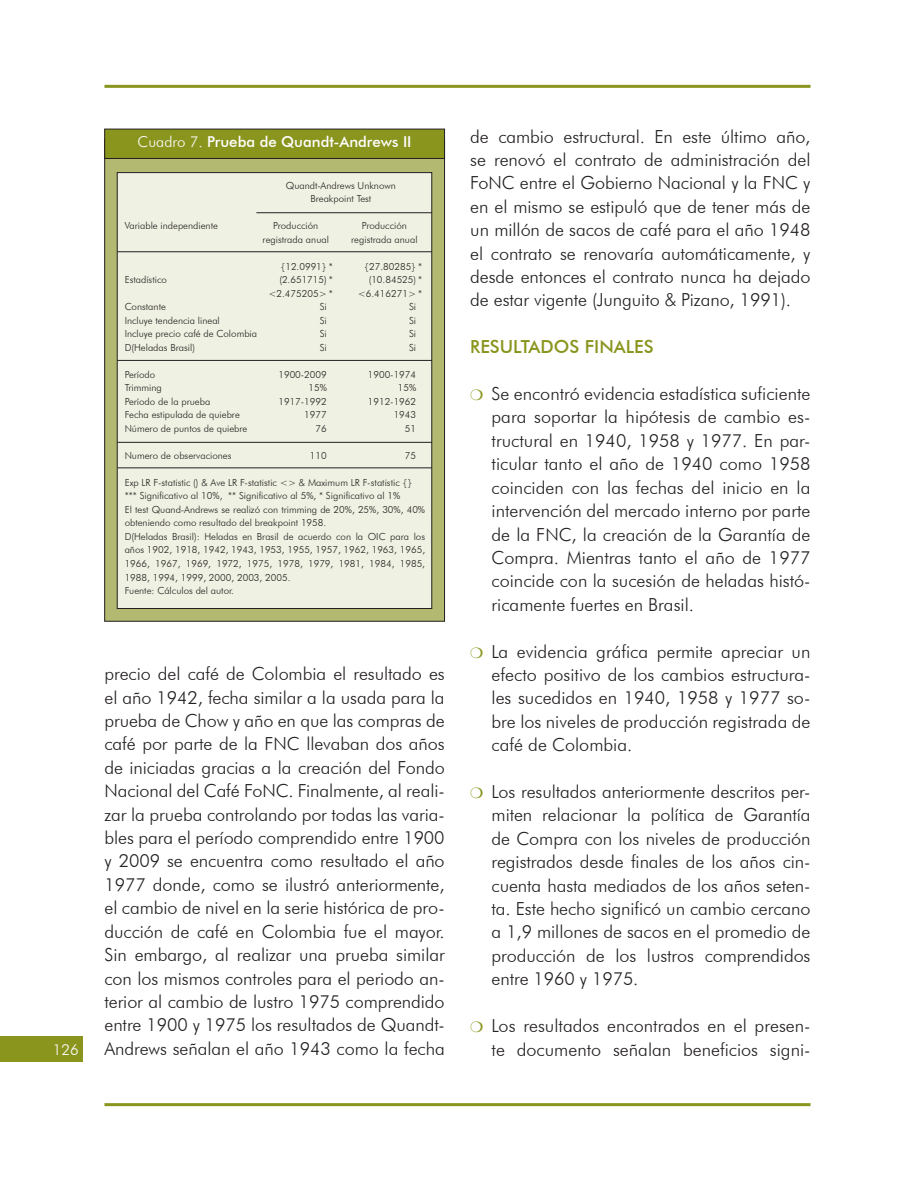
<style>
.page{position:relative;width:915px;height:1191px;background:#fff}
.page>*{position:absolute;margin:0;border:0;box-sizing:border-box;transform-origin:0 0}
.t1{font:300 18px/23.4px "Futura BT";color:#231f20;text-align:justify}
.t2{font:500 18px "Futura BT";color:#8a951e}
.t3{font:500 15px "Futura BT";color:#fff}
.t4{font:300 15px "Futura BT";color:#fff}
.t5{font:300 9.75px/13.5px "Futura BT";color:#231f20;text-align:center}
.s1{font-weight:300}
</style>
<div class="page">
<div style="left:0;top:1036px;width:83px;height:26px;background:#8a951e"></div>
<hr style="left:104px;top:1103px;width:706px;height:3px;background:#8a951e">
<hr style="left:104px;top:85px;width:706px;height:3px;background:#8a951e">
<div style="left:104px;top:139px;width:340px;height:482px;background:#b3b970;border:1px solid #231f20"></div>
<div style="left:117px;top:172px;width:315px;height:436px;background:#eff1e2;border:1px solid #231f20"></div>
<div style="left:104px;top:129px;width:340px;height:30px;background:#8a951e;border:1px solid #231f20"></div>
<hr style="left:117px;top:251px;width:315px;height:1px;background:#231f20">
<hr style="left:256px;top:212px;width:176px;height:1px;background:#231f20">
<hr style="left:117px;top:360px;width:315px;height:1px;background:#231f20">
<hr style="left:117px;top:442px;width:315px;height:1px;background:#231f20">
<hr style="left:118px;top:467px;width:314px;height:1px;background:#231f20">
<p class="t4" style="left:53px;top:1040px;width:27px">126</p>
<p class="t3" style="left:137px;top:133px;width:275px"><span class="s1">Cuadro 7.</span> Prueba de Quandt-Andrews II</p>
<p class="t5" style="left:286px;top:178px;width:111px">Quandt-Andrews Unknown<br>Breakpoint Test</p>
<p class="t5" style="left:125px;top:219px;width:95px">Variable independiente</p>
<p class="t5" style="left:273px;top:219px;width:47px">Producción</p>
<p class="t5" style="left:362px;top:219px;width:47px">Producción</p>
<p class="t5" style="left:262px;top:232px;width:68px">registrada anual</p>
<p class="t5" style="left:351px;top:232px;width:68px">registrada anual</p>
<p class="t5" style="left:280px;top:259px;width:54px">{12.0991} *</p>
<p class="t5" style="left:364px;top:259px;width:60px">{27.80285} *</p>
<p class="t5" style="left:125px;top:273px;width:44px">Estadístico</p>
<p class="t5" style="left:279px;top:273px;width:55px">(2.651715) *</p>
<p class="t5" style="left:368px;top:273px;width:55px">(10.84525) *</p>
<p class="t5" style="left:268px;top:286px;width:66px">&lt;2.475205&gt; *</p>
<p class="t5" style="left:357px;top:286px;width:66px">&lt;6.416271&gt; *</p>
<p class="t5" style="left:125px;top:300px;width:43px">Constante</p>
<p class="t5" style="left:319px;top:300px;width:9px">Si</p>
<p class="t5" style="left:409px;top:300px;width:9px">Si</p>
<p class="t5" style="left:125px;top:313px;width:97px">Incluye tendencia lineal</p>
<p class="t5" style="left:319px;top:313px;width:9px">Si</p>
<p class="t5" style="left:409px;top:313px;width:9px">Si</p>
<p class="t5" style="left:125px;top:327px;width:134px">Incluye precio café de Colombia</p>
<p class="t5" style="left:319px;top:327px;width:9px">Si</p>
<p class="t5" style="left:409px;top:327px;width:9px">Si</p>
<p class="t5" style="left:125px;top:340px;width:72px">D(Heladas Brasil)</p>
<p class="t5" style="left:319px;top:340px;width:9px">Si</p>
<p class="t5" style="left:409px;top:340px;width:9px">Si</p>
<p class="t5" style="left:125px;top:367px;width:32px">Período</p>
<p class="t5" style="left:278px;top:367px;width:50px">1900-2009</p>
<p class="t5" style="left:367px;top:367px;width:50px">1900-1974</p>
<p class="t5" style="left:125px;top:381px;width:39px">Trimming</p>
<p class="t5" style="left:308px;top:381px;width:20px">15%</p>
<p class="t5" style="left:397px;top:381px;width:20px">15%</p>
<p class="t5" style="left:125px;top:394px;width:87px">Período de la prueba</p>
<p class="t5" style="left:278px;top:394px;width:50px">1917-1992</p>
<p class="t5" style="left:367px;top:394px;width:50px">1912-1962</p>
<p class="t5" style="left:125px;top:408px;width:117px">Fecha estipulada de quiebre</p>
<p class="t5" style="left:304px;top:408px;width:24px">1977</p>
<p class="t5" style="left:393px;top:408px;width:24px">1943</p>
<p class="t5" style="left:125px;top:421px;width:124px">Número de puntos de quiebre</p>
<p class="t5" style="left:315px;top:421px;width:13px">76</p>
<p class="t5" style="left:405px;top:421px;width:13px">51</p>
<p class="t5" style="left:125px;top:448px;width:108px">Numero de observaciones</p>
<p class="t5" style="left:310px;top:448px;width:18px">110</p>
<p class="t5" style="left:405px;top:448px;width:13px">75</p>
<p class="t5" style="left:125px;top:475px;width:302px;text-align:left">Exp LR F-statistic () &amp; Ave LR F-statistic &lt;&gt; &amp; Maximum LR F-statistic {} *** Significativo al 10%, ** Significativo al 5%, * Significativo al 1%<br>El test Quand-Andrews se realizó con trimming de 20%, 25%, 30%, 40% obteniendo como resultado del breakpoint 1958.<br>D(Heladas Brasil): Heladas en Brasil de acuerdo con la OIC para los años 1902, 1918, 1942, 1943, 1953, 1955, 1957, 1962, 1963, 1965, 1966, 1967, 1969, 1972, 1975, 1978, 1979, 1981, 1984, 1985, 1988, 1994, 1999, 2000, 2003, 2005.<br>Fuente: Cálculos del autor.</p>
<p class="t1" style="left:104px;top:662px;width:341px">precio del café de Colombia el resultado es el año 1942, fecha similar a la usada para la prueba de Chow y año en que las compras de café por parte de la FNC llevaban dos años de iniciadas gracias a la creación del Fondo Nacional del Café FoNC. Finalmente, al reali&shy;zar la prueba controlando por todas las varia&shy;bles para el período comprendido entre 1900 y 2009 se encuentra como resultado el año 1977 donde, como se ilustró anteriormente, el cambio de nivel en la serie histórica de pro&shy;ducción de café en Colombia fue el mayor.<br>Sin embargo, al realizar una prueba similar con los mismos controles para el periodo an&shy;terior al cambio de lustro 1975 comprendido entre 1900 y 1975 los resultados de Quandt-Andrews señalan el año 1943 como la fecha</p>
<p class="t1" style="left:470px;top:124px;width:341px">de cambio estructural. En este último año, se renovó el contrato de administración del FoNC entre el Gobierno Nacional y la FNC y en el mismo se estipuló que de tener más de un millón de sacos de café para el año 1948 el contrato se renovaría automáticamente, y desde entonces el contrato nunca ha dejado de estar vigente (Junguito &amp; Pizano, 1991).</p>
<p class="t2" style="left:470px;top:336px;width:185px">RESULTADOS FINALES</p>
<p class="t1" style="left:491px;top:382px;width:320px">Se encontró evidencia estadística suficiente para soportar la hipótesis de cambio es&shy;tructural en 1940, 1958 y 1977. En par&shy;ticular tanto el año de 1940 como 1958 coinciden con las fechas del inicio en la intervención del mercado interno por parte de la FNC, la creación de la Garantía de Compra. Mientras tanto el año de 1977 coincide con la sucesión de heladas histó&shy;ricamente fuertes en Brasil.</p>
<p class="t1" style="left:491px;top:639px;width:320px">La evidencia gráfica permite apreciar un efecto positivo de los cambios estructura&shy;les sucedidos en 1940, 1958 y 1977 so&shy;bre los niveles de producción registrada de café de Colombia.</p>
<p class="t1" style="left:491px;top:779px;width:320px">Los resultados anteriormente descritos per&shy;miten relacionar la política de Garantía de Compra con los niveles de producción registrados desde finales de los años cin&shy;cuenta hasta mediados de los años seten&shy;ta. Este hecho significó un cambio cercano a 1,9 millones de sacos en el promedio de producción de los lustros comprendidos entre 1960 y 1975.</p>
<p class="t1" style="left:491px;top:1013px;width:320px">Los resultados encontrados en el presen&shy;te documento señalan beneficios signi-</p>
</div>
